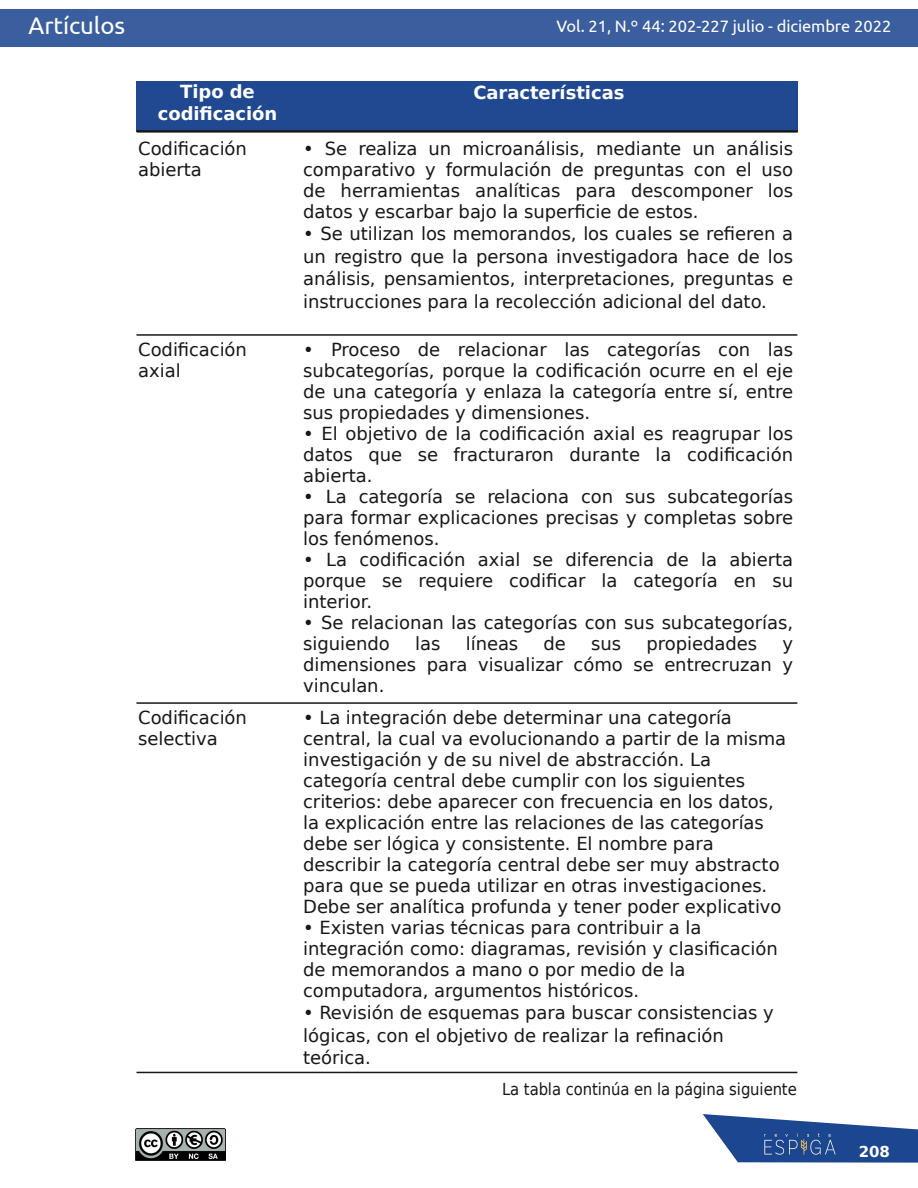
<style>
.page{position:relative;width:918px;height:1188px;background:#fff}
.page>*{position:absolute;margin:0;border:0;box-sizing:border-box;transform-origin:0 0}
.t1{font:24px "Ubuntu";letter-spacing:-.005em;color:#fff}
.t2{font:18px/21px "DejaVu Sans";letter-spacing:-.005em;color:#181715}
.t3{font:700 18px/22.5px "DejaVu Sans";letter-spacing:-.005em;color:#fff;text-align:center}
.t4{font:16.5px "Ubuntu";color:#fff}
.t5{font:16.5px "DejaVu Sans Condensed";letter-spacing:-.005em;color:#181715}
.t6{font:700 15px "DejaVu Sans";color:#fff}
</style>
<div class="page">
<svg style="left:703px;top:1114px;width:215px;height:49px"></svg>
<img style="left:741px;top:1129px;width:118px;height:31px">
<div style="left:0;top:9px;width:918px;height:38px;background:#3a5e9e"></div>
<img style="left:135px;top:1129px;width:90px;height:31px">
<hr style="left:136px;top:334px;width:661px;height:2px;background:#181715">
<hr style="left:136px;top:702px;width:661px;height:2px;background:#181715">
<hr style="left:136px;top:1072px;width:661px;height:1px;background:#181715">
<div style="left:136px;top:81px;width:662px;height:50px;background:#1c4690"></div>
<hr style="left:136px;top:130px;width:661px;height:2px;background:#181715">
<hr style="left:137px;top:131px;width:661px;height:1px;background:#181715">
<h1 class="t1" style="left:28px;top:12px;width:98px">Artículos</h1>
<p class="t4" style="left:557px;top:17px;width:336px">Vol. 21, N.º 44: 202-227 julio - diciembre 2022</p>
<p class="t3" style="left:158px;top:80px;width:121px">Tipo de codificación</p>
<p class="t3" style="left:473px;top:81px;width:153px">Características</p>
<p class="t2" style="left:138px;top:138px;width:110px">Codificación abierta</p>
<p class="t2" style="left:303px;top:138px;width:491px;text-align:justify">• Se realiza un microanálisis, mediante un análisis comparativo y formulación de preguntas con el uso de herramientas analíticas para descomponer los datos y escarbar bajo la superficie de estos.</p>
<p class="t2" style="left:303px;top:223px;width:491px;line-height:22.5px;text-align:justify">• Se utilizan los memorandos, los cuales se refieren a un registro que la persona investigadora hace de los análisis, pensamientos, interpretaciones, preguntas e instrucciones para la recolección adicional del dato.</p>
<p class="t2" style="left:138px;top:340px;width:110px">Codificación axial</p>
<p class="t2" style="left:303px;top:340px;width:491px;text-align:justify">• Proceso de relacionar las categorías con las subcategorías, porque la codificación ocurre en el eje de una categoría y enlaza la categoría entre sí, entre sus propiedades y dimensiones.</p>
<p class="t2" style="left:303px;top:423px;width:491px;text-align:justify">• El objetivo de la codificación axial es reagrupar los datos que se fracturaron durante la codificación abierta.</p>
<p class="t2" style="left:303px;top:486px;width:491px;text-align:justify">• La categoría se relaciona con sus subcategorías para formar explicaciones precisas y completas sobre los fenómenos.</p>
<p class="t2" style="left:303px;top:549px;width:491px;text-align:justify">• La codificación axial se diferencia de la abierta porque se requiere codificar la categoría en su interior.</p>
<p class="t2" style="left:303px;top:612px;width:491px">• Se relacionan las categorías con sus subcategorías, siguiendo</p>
<p class="t2" style="left:415px;top:633px;width:27px">las</p>
<p class="t2" style="left:466px;top:633px;width:54px">líneas</p>
<p class="t2" style="left:544px;top:633px;width:24px">de</p>
<p class="t2" style="left:591px;top:633px;width:32px">sus</p>
<p class="t2" style="left:647px;top:633px;width:112px">propiedades</p>
<p class="t2" style="left:303px;top:633px;width:491px;text-align:justify;text-indent:479px">y dimensiones para visualizar cómo se entrecruzan y vinculan.</p>
<p class="t2" style="left:138px;top:708px;width:110px">Codificación selectiva</p>
<p class="t2" style="left:303px;top:708px;width:484px">• La integración debe determinar una categoría central, la cual va evolucionando a partir de la misma investigación y de su nivel de abstracción. La categoría central debe cumplir con los siguientes criterios: debe aparecer con frecuencia en los datos, la explicación entre las relaciones de las categorías debe ser lógica y consistente. El nombre para describir la categoría central debe ser muy abstracto para que se pueda utilizar en otras investigaciones.<br>Debe ser analítica profunda y tener poder explicativo</p>
<p class="t2" style="left:303px;top:917px;width:476px">• Existen varias técnicas para contribuir a la integración como: diagramas, revisión y clasificación de memorandos a mano o por medio de la computadora, argumentos históricos.</p>
<p class="t2" style="left:303px;top:1002px;width:472px;line-height:22.5px">• Revisión de esquemas para buscar consistencias y lógicas, con el objetivo de realizar la refinación teórica.</p>
<p class="t5" style="left:502px;top:1080px;width:296px">La tabla continúa en la página siguiente</p>
<p class="t6" style="left:859px;top:1143px;width:33px">208</p>
</div>
